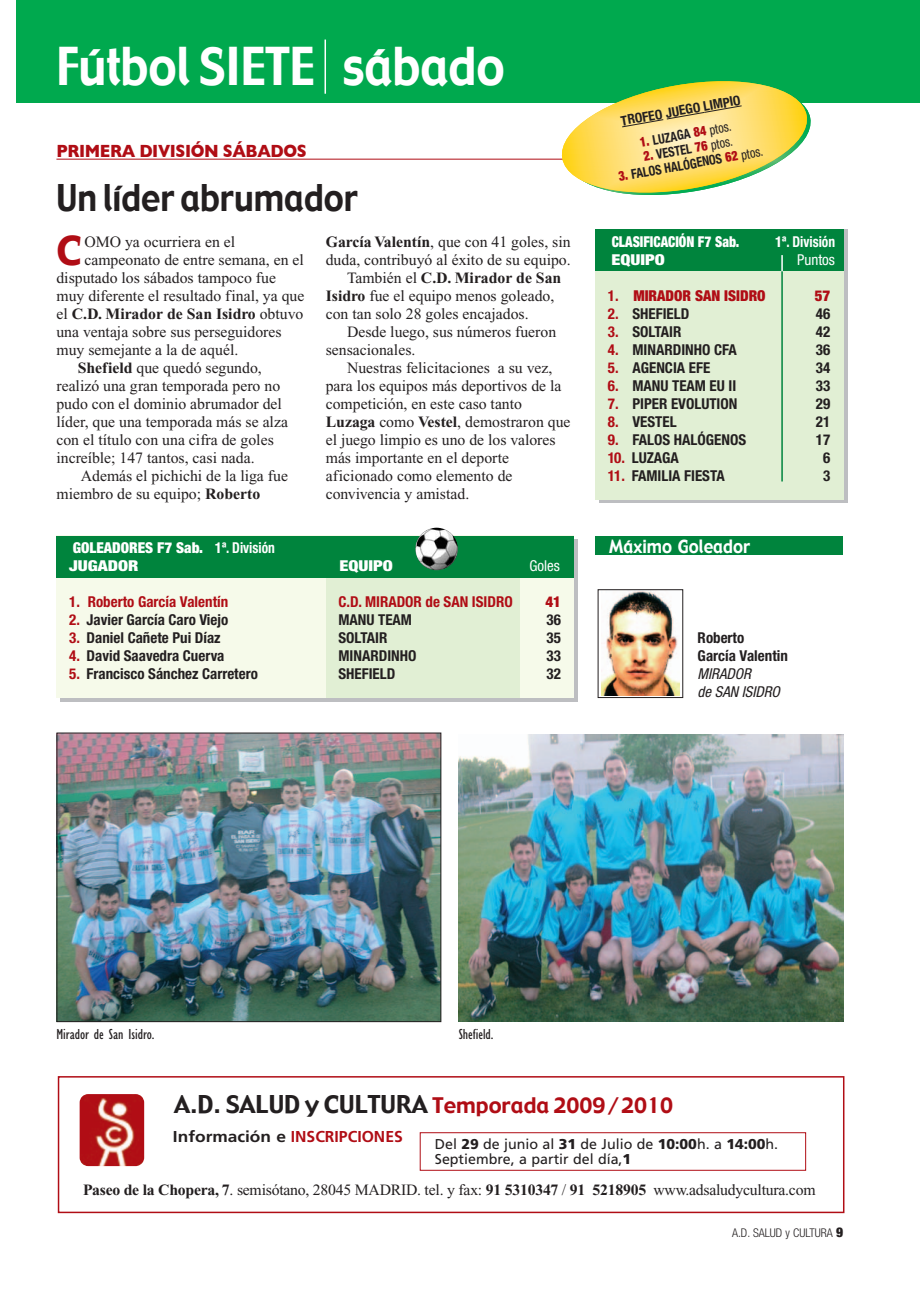
<style>
.page{position:relative;width:920px;height:1290px;background:#fff}
.page>*{position:absolute;margin:0;border:0;box-sizing:border-box;transform-origin:0 0}
.t1{font:51px "Gadget";color:#fff;scale:.9 1}
.t2{font:39.75px "Gadget";color:#b00d15}
.t3{font:36px "Gadget";color:#231f20;scale:.9 1}
.t4{font:21px "Gadget";color:#b00d15}
.t5{font:700 18px "Gill Sans";letter-spacing:-.025em;color:#b00d15;scale:.9 1}
.t6{font:18px "Gadget";color:#fff;scale:.9 1}
.t7{font:15.75px "Times New Roman";color:#231f20}
.t8{font:700 15.75px "Times New Roman";color:#231f20}
.t9{font:700 15.75px "Frutiger";color:#b00d15}
.t10{font:700 condensed 15px/18px "Helvetica Neue";color:#231f20}
.t11{font:900 condensed 15px/18px "Helvetica Neue";color:#fff}
.t12{font:condensed 15px "Gill Sans";color:#231f20}
.t13{font:700 condensed 15px "Helvetica Neue";color:#b00d15}
.t14{font:900 condensed 15px "Helvetica Neue";color:#fff;scale:.9 1}
.t15{font:900 condensed 15px "Helvetica Neue";color:#b00d15}
.t16{font:900 condensed 15px "Helvetica Neue";color:#fff;scale:1.2 1}
.t17{font:condensed 15px "Helvetica Neue";color:#fff}
.t18{font:700 condensed 15px "Helvetica Neue";color:#fff}
.t19{font:14.25px/15px "Frutiger";color:#231f20}
.t20{font:700 condensed 13.5px "Helvetica Neue";color:#231f20;scale:.9 1}
.t21{font:700 condensed 13.5px "Helvetica Neue";color:#231f20}
.t22{font:300 condensed 12px "Helvetica Neue";color:#231f20}
.s1{font-weight:400}
.s2{font-weight:700}
.s3{color:#b00d15}
.s4{font-weight:900;color:#b00d15}
.s5{font-weight:400;font-style:italic}
.s6{font-size:24px;color:#231f20}
.s7{color:#231f20}
.s8{font-weight:900}
.s9{font-weight:900;font-size:13.5px}
</style>
<div class="page">
<img style="left:459px;top:734px;width:384px;height:287px">
<div style="left:16px;top:1px;width:904px;height:102px;background:#00a94e"></div>
<hr style="left:324px;top:40px;width:2px;height:54px;background:#fff">
<div style="left:61px;top:540px;width:517px;height:162px;background:#bdbec1"></div>
<div style="left:56px;top:536px;width:518px;height:162px;background:#f6faea"></div>
<div style="left:326px;top:578px;width:194px;height:120px;background:#e1efd4"></div>
<div style="left:56px;top:536px;width:518px;height:42px;background:#00843d"></div>
<img style="left:415px;top:528px;width:43px;height:42px;border-radius:50%">
<svg style="left:599px;top:229px;width:248px;height:273px;background:#c1c9c2"></svg>
<div style="left:595px;top:248px;width:248px;height:251px;background:#e1efd4"></div>
<div style="left:595px;top:229px;width:248px;height:42px;background:#00843d"></div>
<hr style="left:781px;top:248px;width:2px;height:233px;background:#00843d">
<svg style="left:781px;top:255px;width:2px;height:16px"></svg>
<hr style="left:56px;top:159px;width:516px;height:1px;background:#b00d15">
<img style="left:59px;top:735px;width:380px;height:285px">
<div style="left:57px;top:733px;width:384px;height:289px;border:1px solid #231f20"></div>
<svg style="left:557px;top:81px;width:254px;height:114px"></svg>
<div style="left:595px;top:536px;width:248px;height:18px;background:#00843d"></div>
<div style="left:598px;top:590px;width:85px;height:107px;background:linear-gradient(to bottom,#fff,#fff)"></div>
<img style="left:602px;top:591px;width:77px;height:104px">
<div style="left:598px;top:589px;width:85px;height:109px;border:1px solid #231f20"></div>
<div style="left:58px;top:1076px;width:786px;height:137px;border:2px solid #b00d15"></div>
<div style="left:420px;top:1132px;width:386px;height:39px;border:1px solid #b00d15"></div>
<img style="left:80px;top:1094px;width:64px;height:72px">
<p class="t1" style="left:56px;top:34px;width:500px">Fútbol SIETE sábado</p>
<p class="t5" style="left:56px;top:141px;width:280px">PRIMERA DIVISIÓN SÁBADOS</p>
<p class="t3" style="left:56px;top:175px;width:337px">Un líder abrumador</p>
<p class="t2" style="left:56px;top:226px;width:27px">C</p>
<p class="t7" style="left:84px;top:236px;width:152px">OMO ya ocurriera en el</p>
<p class="t7" style="left:84px;top:254px;width:221px">campeonato de entre semana, en el</p>
<p class="t7" style="left:56px;top:272px;width:221px">disputado los sábados tampoco fue</p>
<p class="t7" style="left:56px;top:290px;width:250px">muy diferente el resultado final, ya que</p>
<p class="t8" style="left:56px;top:309px;width:248px"><span class="s1">el</span> C.D. Mirador de San Isidro <span class="s1">obtuvo</span></p>
<p class="t7" style="left:56px;top:326px;width:227px">una ventaja sobre sus perseguidores</p>
<p class="t7" style="left:56px;top:344px;width:183px">muy semejante a la de aquél.</p>
<p class="t7" style="left:78px;top:362px;width:186px"><span class="s2">Shefield</span> que quedó segundo,</p>
<p class="t7" style="left:56px;top:380px;width:225px">realizó una gran temporada pero no</p>
<p class="t7" style="left:56px;top:398px;width:227px">pudo con el dominio abrumador del</p>
<p class="t7" style="left:56px;top:416px;width:233px">líder, que una temporada más se alza</p>
<p class="t7" style="left:56px;top:434px;width:219px">con el título con una cifra de goles</p>
<p class="t7" style="left:56px;top:452px;width:200px">increíble; 147 tantos, casi nada.</p>
<p class="t7" style="left:81px;top:470px;width:209px">Además el pichichi de la liga fue</p>
<p class="t7" style="left:56px;top:488px;width:205px">miembro de su equipo; <span class="s2">Roberto</span></p>
<p class="t11" style="left:69px;top:540px;width:207px">GOLEADORES F7 Sab. <span class="s2">1ª. División<br></span>JUGADOR</p>
<p class="t13" style="left:69px;top:597px;width:161px">1. Roberto García Valentín</p>
<p class="t10" style="left:69px;top:612px;width:161px"><span class="s3">2.</span> Javier García Caro Viejo</p>
<p class="t10" style="left:69px;top:630px;width:153px"><span class="s3">3.</span> Daniel Cañete Pui Díaz</p>
<p class="t10" style="left:69px;top:648px;width:157px"><span class="s3">4.</span> David Saavedra Cuerva</p>
<p class="t10" style="left:69px;top:666px;width:190px"><span class="s3">5.</span> Francisco Sánchez Carretero</p>
<p class="t7" style="left:326px;top:236px;width:246px"><span class="s2">García Valentín</span>, que con 41 goles, sin</p>
<p class="t7" style="left:326px;top:254px;width:246px">duda, contribuyó al éxito de su equipo.</p>
<p class="t8" style="left:347px;top:273px;width:216px"><span class="s1">También el</span> C.D. Mirador de San</p>
<p class="t7" style="left:326px;top:290px;width:230px"><span class="s2">Isidro</span> fue el equipo menos goleado,</p>
<p class="t7" style="left:326px;top:308px;width:204px">con tan solo 28 goles encajados.</p>
<p class="t7" style="left:347px;top:326px;width:211px">Desde luego, sus números fueron</p>
<p class="t7" style="left:326px;top:344px;width:91px">sensacionales.</p>
<p class="t7" style="left:347px;top:362px;width:207px">Nuestras felicitaciones a su vez,</p>
<p class="t7" style="left:326px;top:380px;width:237px">para los equipos más deportivos de la</p>
<p class="t7" style="left:326px;top:398px;width:198px">competición, en este caso tanto</p>
<p class="t7" style="left:326px;top:416px;width:246px"><span class="s2">Luzaga</span> como <span class="s2">Vestel</span>, demostraron que</p>
<p class="t7" style="left:326px;top:434px;width:231px">el juego limpio es uno de los valores</p>
<p class="t7" style="left:326px;top:452px;width:185px">más importante en el deporte</p>
<p class="t7" style="left:326px;top:470px;width:188px">aficionado como elemento de</p>
<p class="t7" style="left:326px;top:488px;width:145px">convivencia y amistad.</p>
<p class="t16" style="left:340px;top:561px;width:46px">EQUIPO</p>
<p class="t17" style="left:529px;top:561px;width:32px">Goles</p>
<p class="t10" style="left:338px;top:594px;width:176px"><span class="s3">C.D. MIRADOR de SAN ISIDRO<br></span>MANU TEAM<br>SOLTAIR<br>MINARDINHO<br>SHEFIELD</p>
<p class="t10" style="left:545px;top:594px;width:17px;text-align:justify"><span class="s4">41<br></span>36<br>35<br>33<br>32</p>
<p class="t21" style="left:620px;top:116px;width:123px;rotate:-10deg">TROFEO JUEGO LIMPIO</p>
<p class="t20" style="left:639px;top:137px;width:105px;rotate:-10deg"><span class="s4">1.</span> LUZAGA <span class="s4">84</span> <span class="s1">ptos.</span></p>
<p class="t20" style="left:643px;top:152px;width:102px;rotate:-10deg"><span class="s4">2.</span> VESTEL <span class="s4">76</span> <span class="s1">ptos.</span></p>
<p class="t20" style="left:618px;top:172px;width:164px;rotate:-10deg"><span class="s4">3.</span> FALOS HALÓGENOS <span class="s4">62</span> <span class="s1">ptos.</span></p>
<p class="t14" style="left:612px;top:237px;width:143px">CLASIFICACIÓN F7 Sab.</p>
<p class="t18" style="left:775px;top:237px;width:62px">1ª. División</p>
<p class="t16" style="left:611px;top:255px;width:46px">EQUIPO</p>
<p class="t17" style="left:797px;top:255px;width:39px">Puntos</p>
<p class="t15" style="left:608px;top:291px;width:159px"><span class="s2">1.</span> MIRADOR SAN ISIDRO</p>
<p class="t10" style="left:608px;top:306px;width:83px"><span class="s3">2.</span> SHEFIELD</p>
<p class="t10" style="left:608px;top:324px;width:75px"><span class="s3">3.</span> SOLTAIR</p>
<p class="t10" style="left:608px;top:342px;width:131px"><span class="s3">4.</span> MINARDINHO CFA</p>
<p class="t10" style="left:608px;top:360px;width:104px"><span class="s3">5.</span> AGENCIA EFE</p>
<p class="t10" style="left:608px;top:378px;width:130px"><span class="s3">6.</span> MANU TEAM EU II</p>
<p class="t10" style="left:608px;top:396px;width:131px"><span class="s3">7.</span> PIPER EVOLUTION</p>
<p class="t10" style="left:608px;top:414px;width:70px"><span class="s3">8.</span> VESTEL</p>
<p class="t10" style="left:608px;top:432px;width:140px"><span class="s3">9.</span> FALOS HALÓGENOS</p>
<p class="t10" style="left:608px;top:450px;width:73px"><span class="s3">10.</span> LUZAGA</p>
<p class="t10" style="left:608px;top:468px;width:118px"><span class="s3">11.</span> FAMILIA FIESTA</p>
<p class="t10" style="left:815px;top:288px;width:17px;text-align:center"><span class="s4">57<br></span>46<br>42<br>36<br>34<br>33<br>29<br>21<br>17<br>6<br>3</p>
<p class="t6" style="left:609px;top:535px;width:158px">Máximo Goleador</p>
<p class="t10" style="left:698px;top:630px;width:92px">Roberto<br>García Valentin<br><span class="s5">MIRADOR<br>de SAN ISIDRO</span></p>
<p class="t12" style="left:56px;top:1029px;width:100px">Mirador de San Isidro.</p>
<p class="t12" style="left:459px;top:1029px;width:36px">Shefield.</p>
<p class="t4" style="left:174px;top:1092px;width:501px"><span class="s6">A.D. SALUD y CULTURA</span> Temporada 2009 / 2010</p>
<p class="t9" style="left:173px;top:1130px;width:231px"><span class="s7">Información e</span> INSCRIPCIONES</p>
<p class="t19" style="left:435px;top:1138px;width:345px">Del <span class="s8">29</span> de junio al <span class="s8">31</span> de Julio de <span class="s8">10:00</span>h. a <span class="s8">14:00</span>h.<br>Septiembre, a partir del día,<span class="s8">1</span></p>
<p class="t7" style="left:83px;top:1184px;width:734px"><span class="s2">Paseo de la Chopera, 7</span>. semisótano, 28045 MADRID. tel. y fax: <span class="s2">91 5310347</span> / <span class="s2">91 5218905</span> www.adsaludycultura.com</p>
<p class="t22" style="left:732px;top:1229px;width:113px">A.D. SALUD y CULTURA <span class="s9">9</span></p>
</div>
